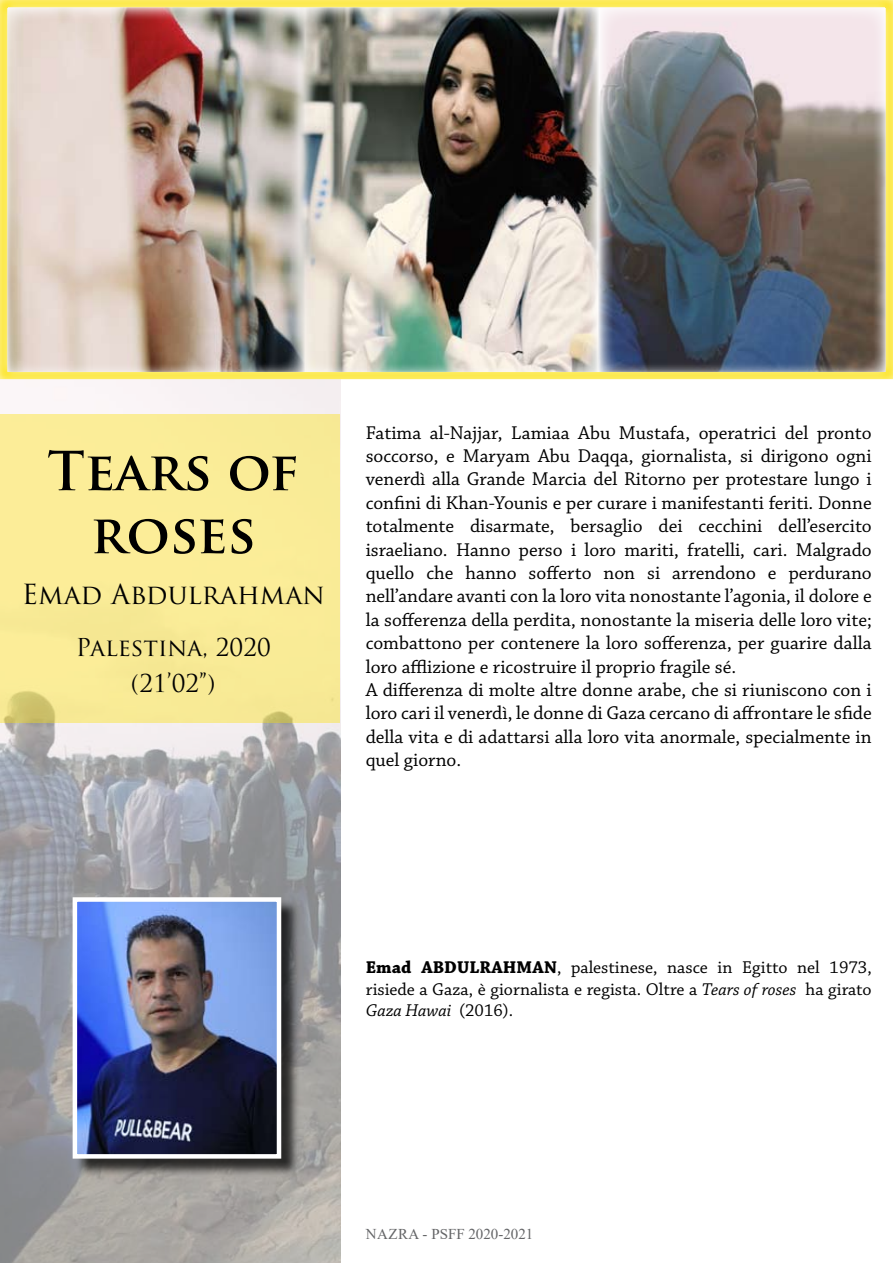
<style>
.page{position:relative;width:893px;height:1263px;background:#fff}
.page>*{position:absolute;margin:0;border:0;box-sizing:border-box;transform-origin:0 0}
.t1{font:700 52.5px/63px "Trajan Pro";color:#000;text-align:center}
.t2{font:27px "Trajan Pro";color:#000}
.t3{font:24px/36px "Trajan Pro";color:#000;text-align:center}
.t4{font:19.5px/23.4px "Chaparral Pro";color:#000}
.t5{font:18px/21.6px "Chaparral Pro";color:#000;text-align:justify}
.t6{font:15px "Times New Roman";color:#646567}
.s1{font-weight:700}
.s2{font-style:italic}
</style>
<div class="page">
<img style="left:0;top:381px;width:340px;height:882px">
<div style="left:0;top:0;width:893px;height:381px;background:#fff;opacity:.75"></div>
<div style="left:0;top:415px;width:340px;height:308px;background:#faec97"></div>
<div style="left:75px;top:899px;width:231px;height:284px;background:#000;opacity:.75"></div>
<img style="left:78px;top:902px;width:198px;height:251px">
<div style="left:73px;top:897px;width:208px;height:261px;border:4px solid #fff"></div>
<h1 class="t1" style="left:47px;top:440px;width:253px">Tears of roses</h1>
<h2 class="t2" style="left:22px;top:577px;width:304px">Emad Abdulrahman</h2>
<p class="t3" style="left:76px;top:629px;width:196px">Palestina, 2020 (21’02”)</p>
<p class="t4" style="left:366px;top:421px;width:508px">Fatima al-Najjar, Lamiaa Abu Mustafa, operatrici del pronto soccorso, e Maryam Abu Daqqa, giornalista, si dirigono ogni venerdì alla Grande Marcia del Ritorno per protestare lungo i confini di Khan-Younis e per curare i manifestanti feriti. Donne totalmente disarmate, bersaglio dei cecchini dell’esercito israeliano. Hanno perso i loro mariti, fratelli, cari. Malgrado quello che hanno sofferto non si arrendono e perdurano nell’andare avanti con la loro vita nonostante l’agonia, il dolore e la sofferenza della perdita, nonostante la miseria delle loro vite; combattono per contenere la loro sofferenza, per guarire dalla loro afflizione e ricostruire il proprio fragile sé.<br>A differenza di molte altre donne arabe, che si riuniscono con i loro cari il venerdì, le donne di Gaza cercano di affrontare le sfide della vita e di adattarsi alla loro vita anormale, specialmente in quel giorno.</p>
<p class="t5" style="left:366px;top:957px;width:508px"><span class="s1">EMAD ABDULRAHMAN</span>, palestinese, nasce in Egitto nel 1973, risiede a Gaza, è giornalista e regista. Oltre a <span class="s2">Tears of roses</span> ha girato <span class="s2">Gaza Hawai</span> (2016).</p>
<p class="t6" style="left:366px;top:1223px;width:169px">NAZRA - PSFF 2020-2021</p>
</div>
